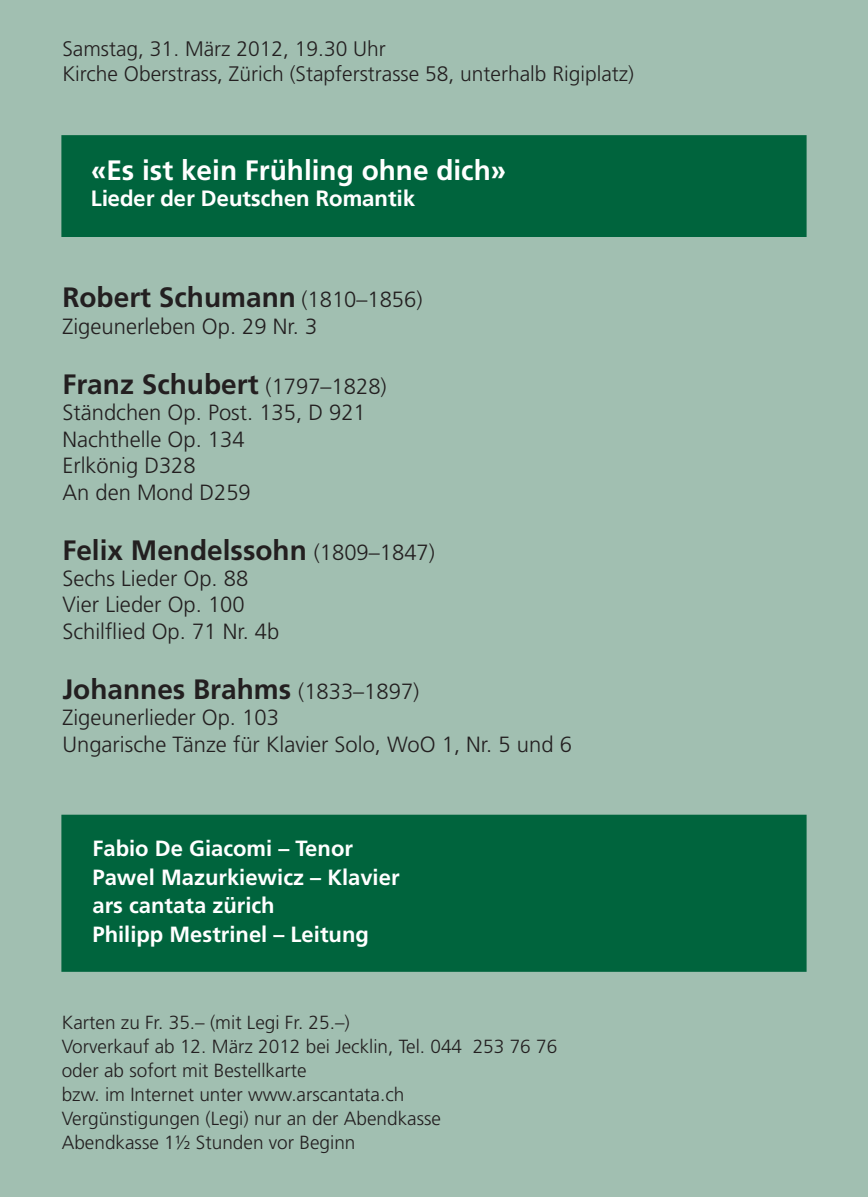
<style>
.page{position:relative;width:868px;height:1197px;background:#fff}
.page>*{position:absolute;margin:0;border:0;box-sizing:border-box;transform-origin:0 0}
.t1{font:700 28px "Frutiger LT Std";color:#231f20}
.t2{font:700 28px "Frutiger LT Std";color:#fff}
.t3{font:300 22px/26.4px "Frutiger LT Std";color:#231f20}
.t4{font:700 22px/28.4px "Frutiger LT Std";color:#fff}
.t5{font:700 22px "Frutiger Linotype";color:#fff}
.t6{font:300 21px/25.2px "Frutiger LT Std";color:#231f20}
.t7{font:300 19px/24px "Frutiger LT Std";color:#231f20}
.s1{font-weight:300;font-size:22px}
</style>
<div class="page">
<div style="left:0;top:0;width:867px;height:1196px;background:#a1bfb1"></div>
<div style="left:61px;top:814px;width:745px;height:157px;background:#00643d;border:2px solid #00643d"></div>
<div style="left:61px;top:135px;width:745px;height:102px;background:#00643d;border:2px solid #00643d"></div>
<div style="left:62px;top:159px;width:742px;height:57px;background:#00643d"></div>
<p class="t6" style="left:62px;top:36px;width:573px">Samstag, 31. März 2012, 19.30 Uhr<br>Kirche Oberstrass, Zürich (Stapferstrasse 58, unterhalb Rigiplatz)</p>
<h1 class="t2" style="left:91px;top:153px;width:417px">«Es ist kein Frühling ohne dich»</h1>
<p class="t5" style="left:91px;top:185px;width:325px">Lieder der Deutschen Romantik</p>
<h1 class="t1" style="left:62px;top:281px;width:361px">Robert Schumann <span class="s1">(1810–1856)</span></h1>
<p class="t3" style="left:62px;top:313px;width:256px">Zigeunerleben Op. 29 Nr. 3</p>
<h1 class="t1" style="left:62px;top:368px;width:326px">Franz Schubert <span class="s1">(1797–1828)</span></h1>
<p class="t3" style="left:62px;top:400px;width:305px">Ständchen Op. Post. 135, D 921<br>Nachthelle Op. 134<br>Erlkönig D328<br>An den Mond D259</p>
<h1 class="t1" style="left:62px;top:533px;width:374px">Felix Mendelssohn <span class="s1">(1809–1847)</span></h1>
<p class="t3" style="left:62px;top:565px;width:218px">Sechs Lieder Op. 88<br>Vier Lieder Op. 100<br>Schilflied Op. 71 Nr. 4b</p>
<h1 class="t1" style="left:62px;top:672px;width:358px">Johannes Brahms <span class="s1">(1833–1897)</span></h1>
<p class="t3" style="left:62px;top:704px;width:511px">Zigeunerlieder Op. 103<br>Ungarische Tänze für Klavier Solo, WoO 1, Nr. 5 und 6</p>
<p class="t4" style="left:92px;top:834px;width:308px">Fabio De Giacomi – Tenor<br>Pawel Mazurkiewicz – Klavier ars cantata zürich<br>Philipp Mestrinel – Leitung</p>
<p class="t7" style="left:62px;top:1010px;width:497px">Karten zu Fr. 35.– (mit Legi Fr. 25.–)<br>Vorverkauf ab 12. März 2012 bei Jecklin, Tel. 044 253 76 76 oder ab sofort mit Bestellkarte<br>bzw. im Internet unter www.arscantata.ch<br>Vergünstigungen (Legi) nur an der Abendkasse<br>Abendkasse 1½ Stunden vor Beginn</p>
</div>
